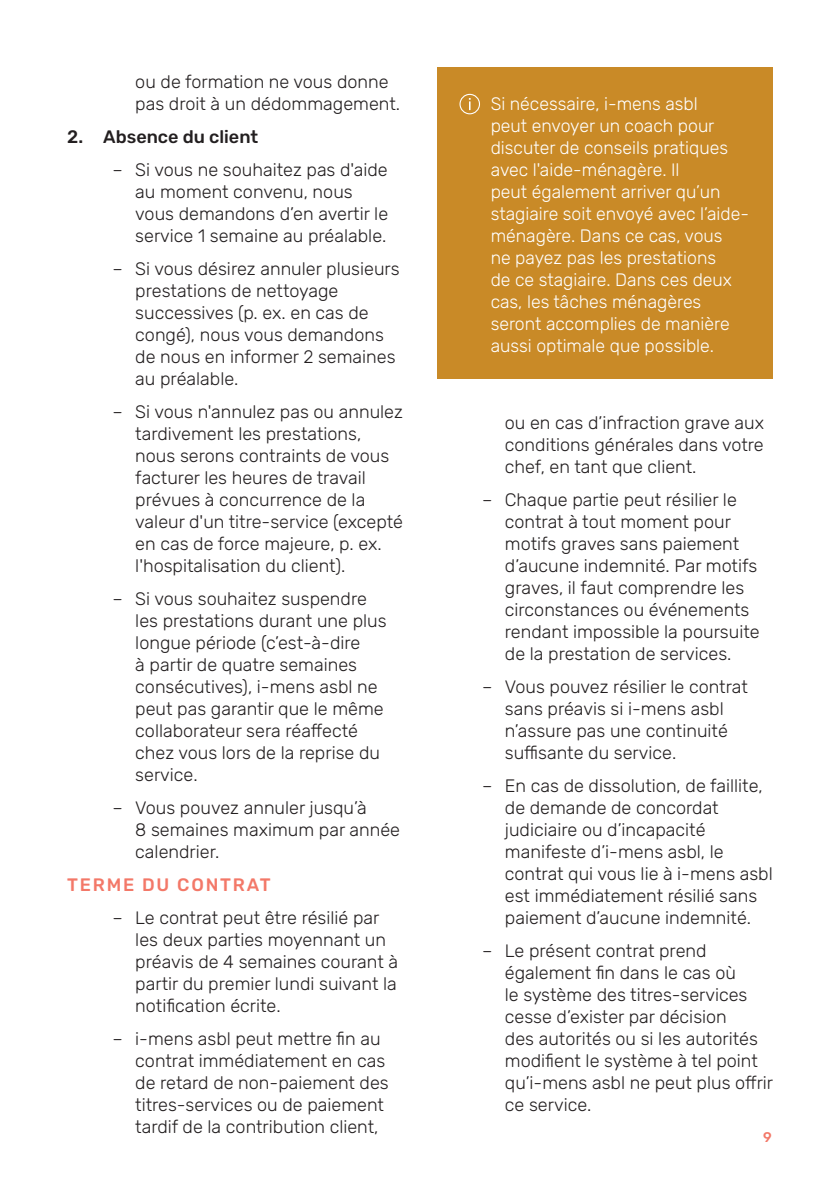
<style>
.page{position:relative;width:840px;height:1191px;background:#fff}
.page>*{position:absolute;margin:0;border:0;box-sizing:border-box;transform-origin:0 0}
.t1{font:300 18px/22px "Rubik";color:#231f20}
.t2{font:300 18px/22px "Rubik";color:#fff}
.t3{font:500 18px "Rubik";color:#231f20}
.t4{font:500 18px "Rubik";letter-spacing:.1em;color:#f37868}
.t5{font:500 14px "Rubik";color:#f37868}
</style>
<div class="page">
<div style="left:436px;top:67px;width:336px;height:312px;background:#c98a27"></div>
<div style="left:459px;top:94px;width:21px;height:20px;border:1px solid #fff;border-radius:50%"></div>
<svg style="left:468px;top:98px;width:2px;height:12px"></svg>
<p class="t1" style="left:135px;top:71px;width:266px">ou de formation ne vous donne pas droit à un dédommagement.</p>
<p class="t3" style="left:67px;top:126px;width:192px">2. Absence du client</p>
<p class="t1" style="left:135px;top:159px;width:254px;text-indent:-23px">– Si vous ne souhaitez pas d'aide au moment convenu, nous vous demandons d’en avertir le service 1 semaine au préalable.</p>
<p class="t1" style="left:135px;top:258px;width:266px;text-indent:-23px">– Si vous désirez annuler plusieurs prestations de nettoyage successives (p. ex. en cas de congé), nous vous demandons de nous en informer 2 semaines au préalable.</p>
<p class="t1" style="left:135px;top:401px;width:269px;text-indent:-23px">– Si vous n'annulez pas ou annulez tardivement les prestations, nous serons contraints de vous facturer les heures de travail prévues à concurrence de la valeur d'un titre-service (excepté en cas de force majeure, p. ex. l'hospitalisation du client).</p>
<p class="t1" style="left:135px;top:588px;width:253px;text-indent:-23px">– Si vous souhaitez suspendre les prestations durant une plus longue période (c’est-à-dire<br>à partir de quatre semaines consécutives), i-mens asbl ne peut pas garantir que le même collaborateur sera réaffecté chez vous lors de la reprise du service.</p>
<p class="t1" style="left:135px;top:797px;width:266px;text-indent:-23px">– Vous pouvez annuler jusqu’à<br>8 semaines maximum par année calendrier.</p>
<p class="t4" style="left:67px;top:874px;width:205px">TERME DU CONTRAT</p>
<p class="t1" style="left:135px;top:907px;width:264px;text-indent:-23px">– Le contrat peut être résilié par les deux parties moyennant un préavis de 4 semaines courant à partir du premier lundi suivant la notification écrite.</p>
<p class="t1" style="left:135px;top:1028px;width:255px;text-indent:-23px">– i-mens asbl peut mettre fin au contrat immédiatement en cas de retard de non-paiement des titres-services ou de paiement tardif de la contribution client,</p>
<p class="t2" style="left:490px;top:94px;width:260px">Si nécessaire, i-mens asbl<br>peut envoyer un coach pour discuter de conseils pratiques avec l'aide-ménagère. Il<br>peut également arriver qu’un stagiaire soit envoyé avec l’aide&shy;ménagère. Dans ce cas, vous<br>ne payez pas les prestations<br>de ce stagiaire. Dans ces deux cas, les tâches ménagères seront accomplies de manière aussi optimale que possible.</p>
<p class="t1" style="left:504px;top:412px;width:260px;text-align:justify">ou en cas d’infraction grave aux conditions générales dans votre chef, en tant que client.</p>
<p class="t1" style="left:504px;top:489px;width:256px;text-indent:-23px">– Chaque partie peut résilier le contrat à tout moment pour motifs graves sans paiement d’aucune indemnité. Par motifs graves, il faut comprendre les circonstances ou événements rendant impossible la poursuite de la prestation de services.</p>
<p class="t1" style="left:504px;top:676px;width:244px;text-indent:-23px">– Vous pouvez résilier le contrat sans préavis si i-mens asbl n’assure pas une continuité suffisante du service.</p>
<p class="t1" style="left:504px;top:775px;width:269px;text-indent:-23px">– En cas de dissolution, de faillite, de demande de concordat judiciaire ou d’incapacité manifeste d’i-mens asbl, le contrat qui vous lie à i-mens asbl est immédiatement résilié sans paiement d’aucune indemnité.</p>
<p class="t1" style="left:504px;top:940px;width:270px;text-indent:-23px">– Le présent contrat prend également fin dans le cas où<br>le système des titres-services cesse d’exister par décision<br>des autorités ou si les autorités modifient le système à tel point qu’i-mens asbl ne peut plus offrir ce service.</p>
<p class="t5" style="left:762px;top:1128px;width:10px">9</p>
</div>
